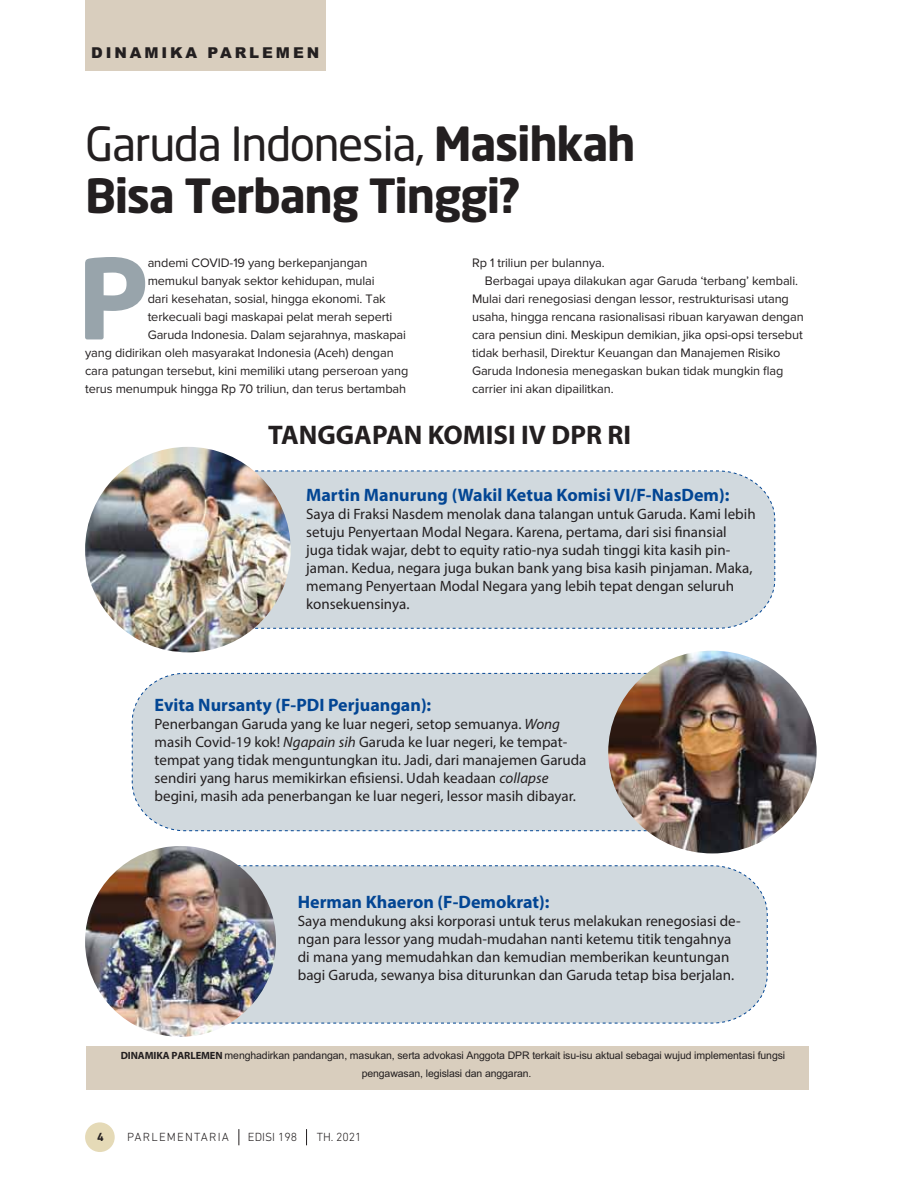
<style>
.page{position:relative;width:897px;height:1188px;background:#fff}
.page>*{position:absolute;margin:0;border:0;box-sizing:border-box;transform-origin:0 0}
.t1{font:700 109.65px "Neo Sans Std";color:#98a4ab}
.t2{font:700 46.5px/52.5px "Neo Sans Std";letter-spacing:-.03em;color:#231f20}
.t3{font:700 27px "Myriad Pro";color:#231f20}
.t4{font:700 18px "Myriad Pro";color:#034694}
.t5{font:15px/18px "Myriad Pro";color:#231f20}
.t6{font:900 15px "Arial";letter-spacing:.195em;color:#231f20}
.t7{font:12.75px "Proxima Nova";letter-spacing:-.01em;color:#231f20}
.t8{font:300 12px "DIN Next LT Pro";letter-spacing:.1em;color:#231f20}
.t9{font:300 12px "DIN Next LT Pro";color:#231f20}
.t10{font:300 12px "DIN Next LT Pro";letter-spacing:.03em;color:#231f20}
.t11{font:700 12px "DIN Next LT Pro";color:#231f20}
.t12{font:10.5px/18px "Arial";letter-spacing:-.01em;color:#231f20}
.s1{font-weight:400}
.s2{font-style:italic}
.s3{font-family:"Myriad Pro";font-weight:700}
</style>
<div class="page">
<div style="left:131px;top:673px;width:516px;height:158px;background:#d1d9de"></div>
<div style="left:254px;top:470px;width:521px;height:159px;background:#d1d9de"></div>
<img style="left:608px;top:651px;width:208px;height:202px;border-radius:50%">
<div style="left:229px;top:865px;width:539px;height:159px;background:#d1d9de"></div>
<img style="left:85px;top:846px;width:191px;height:191px;border-radius:50%">
<div style="left:86px;top:1046px;width:722px;height:44px;background:#d9cebe"></div>
<img style="left:85px;top:447px;width:206px;height:205px;border-radius:50%">
<div style="left:85px;top:0;width:240px;height:70px;background:#d9cebe"></div>
<div style="left:85px;top:1122px;width:30px;height:30px;background:#e5dab7;border-radius:50%"></div>
<svg style="left:239px;top:1129px;width:1px;height:16px"></svg>
<svg style="left:306px;top:1129px;width:1px;height:16px"></svg>
<p class="t6" style="left:91px;top:44px;width:230px">DINAMIKA PARLEMEN</p>
<h2 class="t2" style="left:85px;top:121px;width:552px"><span class="s1">Garuda Indonesia,</span> Masihkah<br>Bisa Terbang Tinggi?</h2>
<h1 class="t1" style="left:77px;top:254px;width:73px">P</h1>
<p class="t7" style="left:148px;top:258px;width:221px">andemi COVID-19 yang berkepanjangan</p>
<p class="t7" style="left:472px;top:258px;width:134px">Rp 1 triliun per bulannya.</p>
<p class="t7" style="left:485px;top:276px;width:315px">Berbagai upaya dilakukan agar Garuda ‘terbang’ kembali.</p>
<p class="t7" style="left:472px;top:294px;width:318px">Mulai dari renegosiasi dengan lessor, restrukturisasi utang</p>
<p class="t7" style="left:472px;top:312px;width:333px">usaha, hingga rencana rasionalisasi ribuan karyawan dengan</p>
<p class="t7" style="left:472px;top:330px;width:332px">cara pensiun dini. Meskipun demikian, jika opsi-opsi tersebut</p>
<p class="t7" style="left:472px;top:348px;width:310px">tidak berhasil, Direktur Keuangan dan Manajemen Risiko</p>
<p class="t7" style="left:472px;top:366px;width:313px">Garuda Indonesia menegaskan bukan tidak mungkin flag</p>
<p class="t7" style="left:472px;top:384px;width:143px">carrier ini akan dipailitkan.</p>
<p class="t7" style="left:148px;top:276px;width:228px">memukul banyak sektor kehidupan, mulai</p>
<p class="t7" style="left:148px;top:294px;width:240px">dari kesehatan, sosial, hingga ekonomi. Tak</p>
<p class="t7" style="left:148px;top:312px;width:246px">terkecuali bagi maskapai pelat merah seperti</p>
<p class="t7" style="left:148px;top:330px;width:260px">Garuda Indonesia. Dalam sejarahnya, maskapai</p>
<p class="t7" style="left:85px;top:348px;width:310px">yang didirikan oleh masyarakat Indonesia (Aceh) dengan</p>
<p class="t7" style="left:85px;top:366px;width:325px">cara patungan tersebut, kini memiliki utang perseroan yang</p>
<p class="t7" style="left:85px;top:384px;width:323px">terus menumpuk hingga Rp 70 triliun, dan terus bertambah</p>
<h3 class="t3" style="left:268px;top:419px;width:364px">TANGGAPAN KOMISI IV DPR RI</h3>
<p class="t4" style="left:306px;top:484px;width:425px">Martin Manurung (Wakil Ketua Komisi VI/F-NasDem):</p>
<p class="t5" style="left:306px;top:506px;width:451px">Saya di Fraksi Nasdem menolak dana talangan untuk Garuda. Kami lebih setuju Penyertaan Modal Negara. Karena, pertama, dari sisi finansial juga tidak wajar, debt to equity ratio-nya sudah tinggi kita kasih pin&shy;jaman. Kedua, negara juga bukan bank yang bisa kasih pinjaman. Maka, memang Penyertaan Modal Negara yang lebih tepat dengan seluruh konsekuensinya.</p>
<p class="t4" style="left:155px;top:695px;width:278px">Evita Nursanty (F-PDI Perjuangan):</p>
<p class="t5" style="left:155px;top:716px;width:433px">Penerbangan Garuda yang ke luar negeri, setop semuanya. <span class="s2">Wong </span>masih Covid-19 kok! <span class="s2">Ngapain sih</span> Garuda ke luar negeri, ke tempat&shy;tempat yang tidak menguntungkan itu. Jadi, dari manajemen Garuda sendiri yang harus memikirkan efisiensi. Udah keadaan <span class="s2">collapse </span>begini, masih ada penerbangan ke luar negeri, lessor masih dibayar.</p>
<p class="t4" style="left:298px;top:891px;width:253px">Herman Khaeron (F-Demokrat):</p>
<p class="t5" style="left:298px;top:913px;width:444px">Saya mendukung aksi korporasi untuk terus melakukan renegosiasi de&shy;ngan para lessor yang mudah-mudahan nanti ketemu titik tengahnya di mana yang memudahkan dan kemudian memberikan keuntungan bagi Garuda, sewanya bisa diturunkan dan Garuda tetap bisa berjalan.</p>
<p class="t12" style="left:362px;top:1048px;width:425px;text-indent:-241px"><span class="s3">DINAMIKA PARLEMEN</span> menghadirkan pandangan, masukan, serta advokasi Anggota DPR terkait isu-isu aktual sebagai wujud implementasi fungsi pengawasan, legislasi dan anggaran.</p>
<p class="t11" style="left:97px;top:1129px;width:8px">4</p>
<p class="t8" style="left:127px;top:1130px;width:103px">PARLEMENTARIA</p>
<p class="t9" style="left:248px;top:1130px;width:51px">EDISI 198</p>
<p class="t10" style="left:317px;top:1130px;width:46px">TH. 2021</p>
</div>
